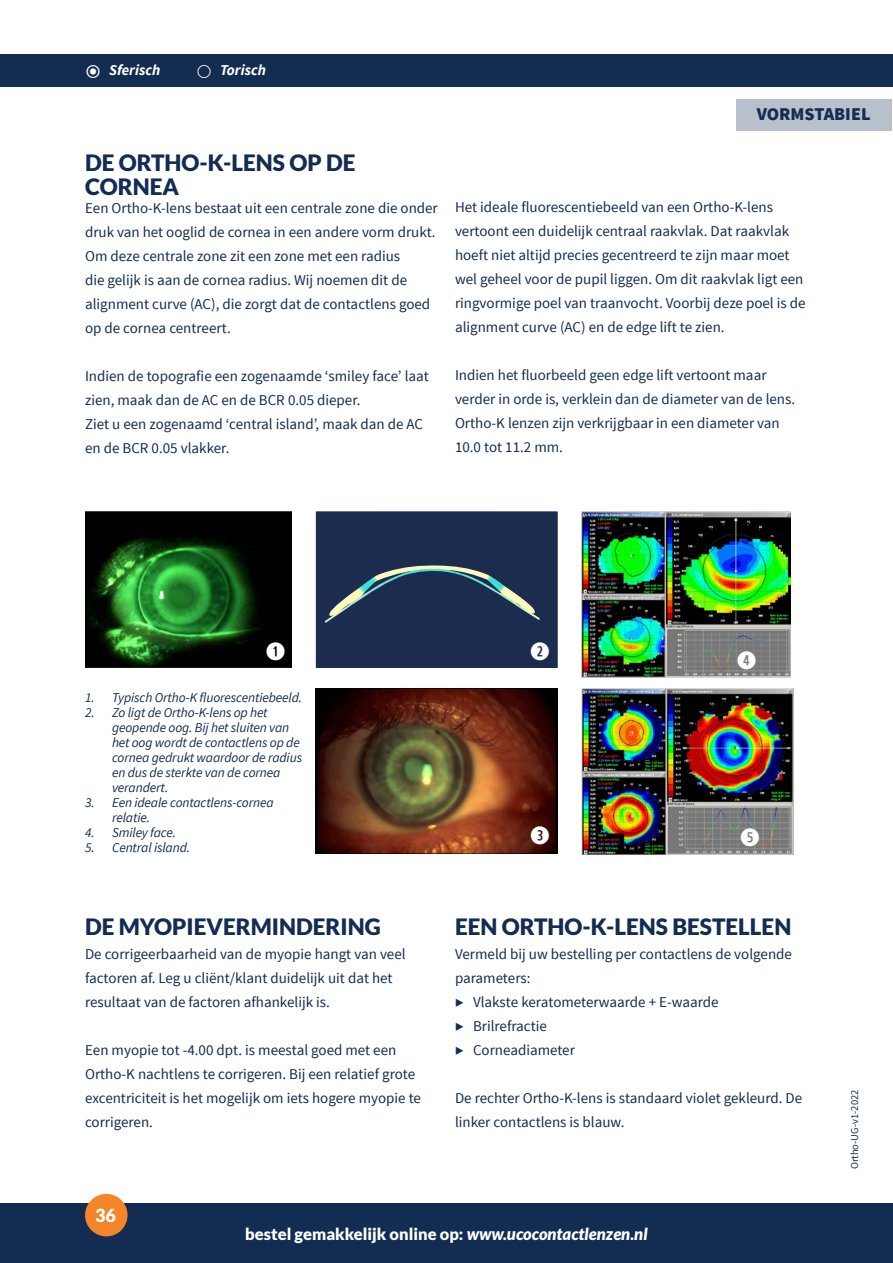
<style>
.page{position:relative;width:893px;height:1263px;background:#fff}
.page>*{position:absolute;margin:0;border:0;box-sizing:border-box;transform-origin:0 0}
.t1{font:900 22.5px/24px "Lato";color:#132d52}
.kopje_hoofdletters_e{font:900 18px "Source Sans Pro";color:#132d52}
.t2{font:900 18px "Lato";color:#fff}
.t3{font:900 16.5px "Lato";color:#fff}
.t4{font:15px/24px "Source Sans Pro";color:#132d52}
.kopje_hoofdletters_e-2{font:italic 700 15px "Source Sans Pro";color:#fff}
.t5{font:italic 13.5px/15px "Source Sans Pro";letter-spacing:-.01em;color:#132d52}
.t6{font:10.5px "Source Sans Pro";color:#132d52}
.s1{font-style:italic}
</style>
<div class="page">
<div style="left:0;top:1203px;width:893px;height:60px;background:#132d52"></div>
<div style="left:85px;top:1194px;width:43px;height:42px;background:#f58529;border-radius:50%"></div>
<div style="left:0;top:54px;width:893px;height:33px;background:#132d52"></div>
<div style="left:736px;top:99px;width:155px;height:32px;background:#b8c0cb"></div>
<img style="left:85px;top:512px;width:207px;height:155px">
<img style="left:316px;top:689px;width:242px;height:164px">
<img style="left:582px;top:512px;width:208px;height:165px">
<img style="left:582px;top:689px;width:211px;height:166px">
<hr style="left:892px;top:515px;width:1px;height:748px;background:#132d52">
<svg style="left:267px;top:642px;width:18px;height:19px"></svg>
<div style="left:316px;top:512px;width:242px;height:155px;background:#1c2c4f"></div>
<svg style="left:531px;top:826px;width:18px;height:19px"></svg>
<svg style="left:738px;top:651px;width:18px;height:18px"></svg>
<svg style="left:741px;top:828px;width:18px;height:18px"></svg>
<p class="kopje_hoofdletters_e-2" style="left:109px;top:61px;width:53px">Sferisch</p>
<p class="kopje_hoofdletters_e-2" style="left:220px;top:61px;width:47px">Torisch</p>
<p class="t1" style="left:85px;top:150px;width:272px">DE ORTHO-K-LENS OP DE<br>CORNEA</p>
<p class="t4" style="left:85px;top:196px;width:354px">Een Ortho-K-lens bestaat uit een centrale zone die onder druk van het ooglid de cornea in een andere vorm drukt.<br>Om deze centrale zone zit een zone met een radius<br>die gelijk is aan de cornea radius. Wij noemen dit de alignment curve (AC), die zorgt dat de contactlens goed op de cornea centreert.</p>
<p class="t4" style="left:85px;top:364px;width:345px">Indien de topografie een zogenaamde ‘smiley face’ laat zien, maak dan de AC en de BCR 0.05 dieper.</p>
<p class="t4" style="left:85px;top:412px;width:340px">Ziet u een zogenaamd ‘central island’, maak dan de AC en de BCR 0.05 vlakker.</p>
<p class="kopje_hoofdletters_e" style="left:757px;top:103px;width:115px">VORMSTABIEL</p>
<p class="t4" style="left:455px;top:195px;width:352px">Het ideale fluorescentiebeeld van een Ortho-K-lens vertoont een duidelijk centraal raakvlak. Dat raakvlak hoeft niet altijd precies gecentreerd te zijn maar moet wel geheel voor de pupil liggen. Om dit raakvlak ligt een ringvormige poel van traanvocht. Voorbij deze poel is de alignment curve (AC) en de edge lift te zien.</p>
<p class="t4" style="left:455px;top:363px;width:342px">Indien het fluorbeeld geen edge lift vertoont maar verder in orde is, verklein dan de diameter van de lens.<br>Ortho-K lenzen zijn verkrijgbaar in een diameter van 10.0 tot 11.2 mm.</p>
<p class="t5" style="left:85px;top:690px;width:219px">1. Typisch Ortho-K fluorescentiebeeld.</p>
<p class="t5" style="left:112px;top:705px;width:192px;text-indent:-27px">2. Zo ligt de Ortho-K-lens op het geopende oog. Bij het sluiten van het oog wordt de contactlens op de cornea gedrukt waardoor de radius en dus de sterkte van de cornea verandert.</p>
<p class="t5" style="left:112px;top:795px;width:163px;text-indent:-27px">3. Een ideale contactlens-cornea relatie.</p>
<p class="t5" style="left:85px;top:825px;width:92px">4. Smiley face.</p>
<p class="t5" style="left:85px;top:840px;width:106px">5. Central island.</p>
<p class="t1" style="left:85px;top:914px;width:297px">DE MYOPIEVERMINDERING</p>
<p class="t4" style="left:85px;top:942px;width:322px">De corrigeerbaarheid van de myopie hangt van veel factoren af. Leg u cliënt/klant duidelijk uit dat het resultaat van de factoren afhankelijk is.</p>
<p class="t4" style="left:85px;top:1038px;width:337px">Een myopie tot -4.00 dpt. is meestal goed met een Ortho-K nachtlens te corrigeren. Bij een relatief grote excentriciteit is het mogelijk om iets hogere myopie te corrigeren.</p>
<p class="t2" style="left:95px;top:1205px;width:22px">36</p>
<p class="t1" style="left:455px;top:914px;width:338px">EEN ORTHO-K-LENS BESTELLEN</p>
<p class="t4" style="left:455px;top:942px;width:338px">Vermeld bij uw bestelling per contactlens de volgende parameters:</p>
<p class="t4" style="left:455px;top:990px;width:265px">▶ Vlakste keratometerwaarde + E-waarde</p>
<p class="t4" style="left:455px;top:1014px;width:93px">▶ Brilrefractie</p>
<p class="t4" style="left:455px;top:1038px;width:121px">▶ Corneadiameter</p>
<p class="t4" style="left:455px;top:1086px;width:349px">De rechter Ortho-K-lens is standaard violet gekleurd. De linker contactlens is blauw.</p>
<p class="t6" style="left:848px;top:1169px;width:81px;rotate:-90deg">Ortho-UG-v1-2022</p>
<p class="t3" style="left:245px;top:1224px;width:404px">bestel gemakkelijk online op: <span class="s1">www.ucocontactlenzen.nl</span></p>
</div>
